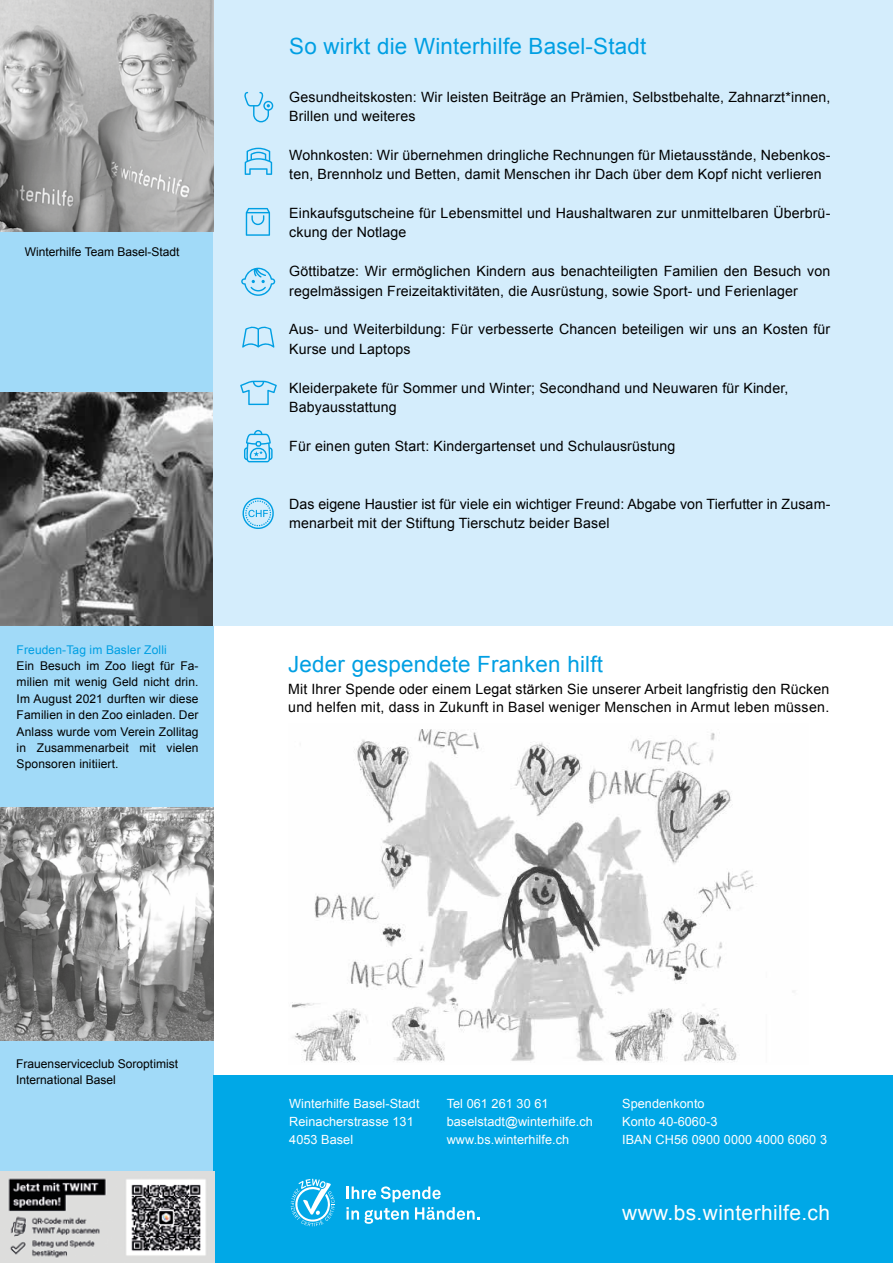
<style>
.page{position:relative;width:893px;height:1263px;background:#fff}
.page>*{position:absolute;margin:0;border:0;box-sizing:border-box;transform-origin:0 0}
.t1{font:22.35px "Arial";letter-spacing:.01em;color:#009fe3}
.t2{font:20.85px "Arial";letter-spacing:.02em;color:#fff}
.t3{font:14.1px/19.4px "Arial";letter-spacing:.01em;color:#000}
.t4{font:12.75px/17.9px "Arial";letter-spacing:.005em;color:#fff}
.t5{font:12px/16.4px "Arial";color:#000;text-align:justify}
.t6{font:12px "Arial";letter-spacing:.01em;color:#009fe3}
</style>
<div class="page">
<div style="left:0;top:0;width:214px;height:1263px;background:#a1daf8"></div>
<div style="left:214px;top:0;width:679px;height:625px;background:#d4edfc"></div>
<img style="left:291px;top:729px;width:503px;height:334px">
<img style="left:0;top:808px;width:214px;height:232px">
<div style="left:214px;top:1076px;width:679px;height:187px;background:#00a8e7"></div>
<img style="left:0;top:0;width:214px;height:231px">
<img style="left:0;top:393px;width:213px;height:232px">
<svg style="left:291px;top:1179px;width:44px;height:47px"></svg>
<svg style="left:346px;top:1186px;width:134px;height:38px"></svg>
<svg style="left:244px;top:92px;width:29px;height:30px"></svg>
<svg style="left:245px;top:148px;width:27px;height:27px"></svg>
<svg style="left:246px;top:208px;width:24px;height:28px"></svg>
<svg style="left:241px;top:268px;width:34px;height:28px"></svg>
<svg style="left:242px;top:326px;width:32px;height:22px"></svg>
<svg style="left:240px;top:381px;width:37px;height:24px"></svg>
<svg style="left:244px;top:430px;width:29px;height:32px"></svg>
<svg style="left:242px;top:497px;width:32px;height:32px"></svg>
<img style="left:0;top:1171px;width:214px;height:92px">
<p class="t5" style="left:25px;top:244px;width:156px">Winterhilfe Team Basel-Stadt</p>
<h1 class="t1" style="left:289px;top:32px;width:359px">So wirkt die Winterhilfe Basel-Stadt</h1>
<p class="t3" style="left:289px;top:87px;width:543px">Gesundheitskosten: Wir leisten Beiträge an Prämien, Selbstbehalte, Zahnarzt*innen,<br>Brillen und weiteres</p>
<p class="t3" style="left:289px;top:145px;width:543px">Wohnkosten: Wir übernehmen dringliche Rechnungen für Mietausstände, Nebenkos&shy;ten, Brennholz und Betten, damit Menschen ihr Dach über dem Kopf nicht verlieren</p>
<p class="t3" style="left:289px;top:204px;width:543px">Einkaufsgutscheine für Lebensmittel und Haushaltwaren zur unmittelbaren Überbrü&shy;ckung der Notlage</p>
<p class="t3" style="left:289px;top:262px;width:543px">Göttibatze: Wir ermöglichen Kindern aus benachteiligten Familien den Besuch von regelmässigen Freizeitaktivitäten, die Ausrüstung, sowie Sport- und Ferienlager</p>
<p class="t3" style="left:289px;top:320px;width:543px">Aus- und Weiterbildung: Für verbesserte Chancen beteiligen wir uns an Kosten für<br>Kurse und Laptops</p>
<p class="t3" style="left:289px;top:378px;width:501px">Kleiderpakete für Sommer und Winter; Secondhand und Neuwaren für Kinder,<br>Babyausstattung</p>
<p class="t3" style="left:289px;top:436px;width:388px">Für einen guten Start: Kindergartenset und Schulausrüstung</p>
<p class="t3" style="left:289px;top:494px;width:543px">Das eigene Haustier ist für viele ein wichtiger Freund: Abgabe von Tierfutter in Zusam&shy;menarbeit mit der Stiftung Tierschutz beider Basel</p>
<p class="t6" style="left:17px;top:641px;width:152px">Freuden-Tag im Basler Zolli</p>
<p class="t5" style="left:17px;top:658px;width:183px">Ein Besuch im Zoo liegt für Fa&shy;milien mit wenig Geld nicht drin.<br>Im August 2021 durften wir diese Familien in den Zoo einladen. Der Anlass wurde vom Verein Zollitag in Zusammenarbeit mit vielen Sponsoren initiiert.</p>
<h1 class="t1" style="left:288px;top:649px;width:316px">Jeder gespendete Franken hilft</h1>
<p class="t3" style="left:288px;top:681px;width:543px;line-height:17.9px">Mit Ihrer Spende oder einem Legat stärken Sie unserer Arbeit langfristig den Rücken und helfen mit, dass in Zukunft in Basel weniger Menschen in Armut leben müssen.</p>
<p class="t5" style="left:16px;top:1055px;width:163px">Frauenserviceclub Soroptimist<br>International Basel</p>
<p class="t4" style="left:289px;top:1095px;width:132px">Winterhilfe Basel-Stadt<br>Reinacherstrasse 131<br>4053 Basel</p>
<p class="t4" style="left:447px;top:1095px;width:148px">Tel 061 261 30 61 baselstadt@winterhilfe.ch www.bs.winterhilfe.ch</p>
<p class="t4" style="left:622px;top:1095px;width:206px">Spendenkonto<br>Konto 40-6060-3<br>IBAN CH56 0900 0000 4000 6060 3</p>
<h2 class="t2" style="left:622px;top:1199px;width:209px">www.bs.winterhilfe.ch</h2>
</div>
